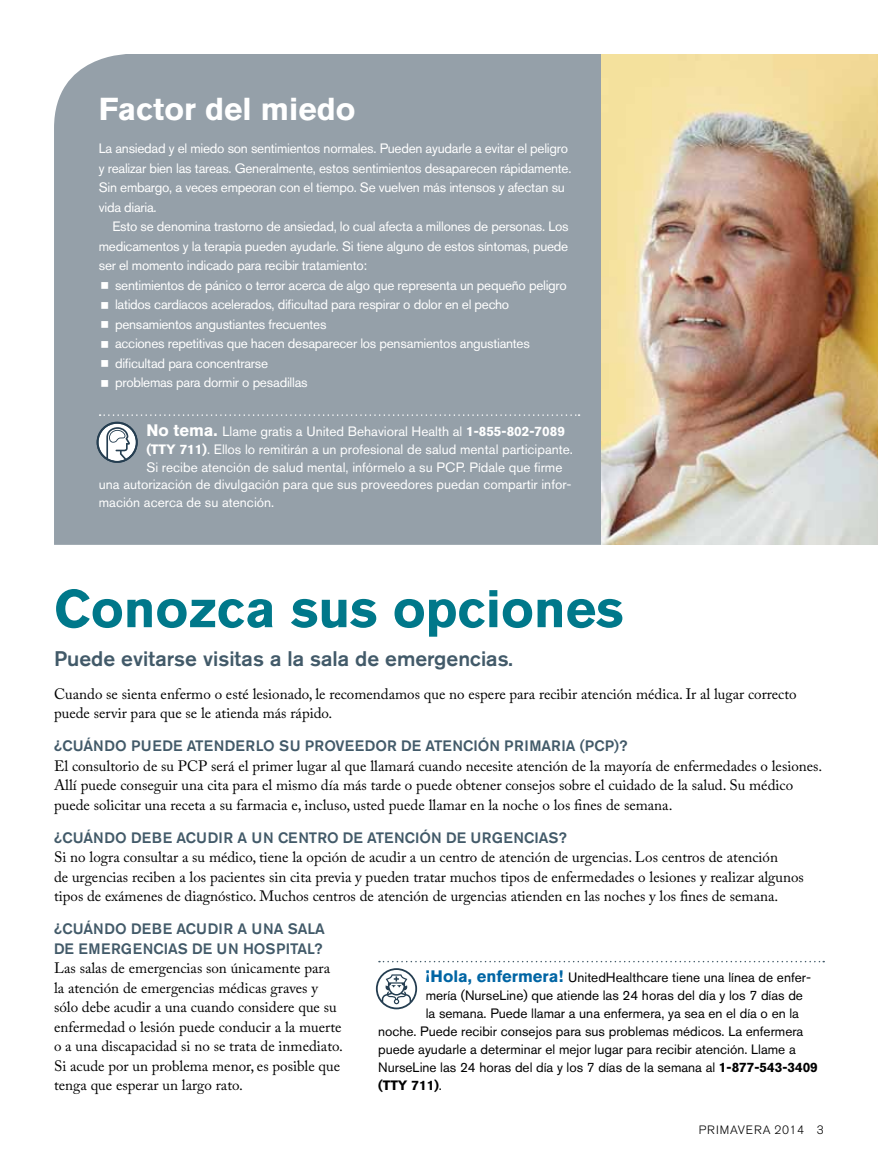
<style>
.page{position:relative;width:878px;height:1161px;background:#fff}
.page>*{position:absolute;margin:0;border:0;box-sizing:border-box;transform-origin:0 0}
.t1{font:700 52.5px "Akzidenz Grotesk BE";color:#00788a}
.t2{font:700 31.5px "Akzidenz Grotesk BE";color:#fff}
.t3{font:500 21px "Akzidenz Grotesk BE";color:#425a69}
.t4{font:15px/19.5px "Adobe Caslon Pro";color:#000}
.t5{font:500 15px "Akzidenz Grotesk BE";color:#425a69}
.t6{font:13.5px/19.5px "Akzidenz Grotesk BE";letter-spacing:-.02em;color:#fff}
.t7{font:13.5px "Akzidenz Grotesk BE";color:#000}
.t8{font:13.5px "Akzidenz Grotesk BE";color:#fff}
.t9{font:700 13.5px "Akzidenz Grotesk BE";color:#000}
.t10{font:300 12px "Akzidenz Grotesk BE";letter-spacing:.05em;color:#000}
.s1{font-weight:700;font-size:16.5px}
.s2{font-weight:700}
.s3{font-weight:700;font-size:16.5px;color:#0065a4}
.s4{font-weight:400}
</style>
<div class="page">
<div style="left:54px;top:54px;width:548px;height:491px;background:#95a0a9"></div>
<img style="left:602px;top:54px;width:276px;height:491px">
<svg style="left:379px;top:961px;width:445px;height:1px"></svg>
<svg style="left:376px;top:968px;width:41px;height:41px"></svg>
<svg style="left:100px;top:414px;width:479px;height:2px"></svg>
<svg style="left:96px;top:422px;width:42px;height:41px"></svg>
<svg style="left:101px;top:282px;width:7px;height:7px"></svg>
<svg style="left:101px;top:301px;width:7px;height:7px"></svg>
<svg style="left:101px;top:321px;width:7px;height:7px"></svg>
<svg style="left:101px;top:340px;width:7px;height:7px"></svg>
<svg style="left:101px;top:360px;width:7px;height:7px"></svg>
<svg style="left:101px;top:379px;width:7px;height:7px"></svg>
<h2 class="t2" style="left:99px;top:91px;width:258px">Factor del miedo</h2>
<p class="t6" style="left:99px;top:139px;width:474px">La ansiedad y el miedo son sentimientos normales. Pueden ayudarle a evitar el peligro y realizar bien las tareas. Generalmente, estos sentimientos desaparecen rápidamente.<br>Sin embargo, a veces empeoran con el tiempo. Se vuelven más intensos y afectan su vida diaria.</p>
<p class="t6" style="left:99px;top:217px;width:471px;text-align:justify;text-indent:14px">Esto se denomina trastorno de ansiedad, lo cual afecta a millones de personas. Los medicamentos y la terapia pueden ayudarle. Si tiene alguno de estos síntomas, puede ser el momento indicado para recibir tratamiento:</p>
<p class="t6" style="left:115px;top:275px;width:453px">sentimientos de pánico o terror acerca de algo que representa un pequeño peligro latidos cardíacos acelerados, dificultad para respirar o dolor en el pecho pensamientos angustiantes frecuentes<br>acciones repetitivas que hacen desaparecer los pensamientos angustiantes dificultad para concentrarse<br>problemas para dormir o pesadillas</p>
<p class="t8" style="left:146px;top:423px;width:420px"><span class="s1">No tema.</span> Llame gratis a United Behavioral Health al <span class="s2">1-855-802-7089</span></p>
<p class="t8" style="left:146px;top:441px;width:428px"><span class="s2">(TTY 711)</span>. Ellos lo remitirán a un profesional de salud mental participante.</p>
<p class="t8" style="left:146px;top:459px;width:417px">Si recibe atención de salud mental, infórmelo a su PCP. Pídale que firme</p>
<p class="t8" style="left:99px;top:477px;width:474px">una autorización de divulgación para que sus proveedores puedan compartir infor-</p>
<p class="t8" style="left:99px;top:495px;width:177px">mación acerca de su atención.</p>
<h1 class="t1" style="left:54px;top:579px;width:571px">Conozca sus opciones</h1>
<h3 class="t3" style="left:54px;top:646px;width:460px">Puede evitarse visitas a la sala de emergencias.</h3>
<p class="t4" style="left:54px;top:684px;width:744px">Cuando se sienta enfermo o esté lesionado, le recomendamos que no espere para recibir atención médica. Ir al lugar correcto puede servir para que se le atienda más rápido.</p>
<p class="t5" style="left:54px;top:737px;width:51px">¿CUÁNDO</p>
<p class="t5" style="left:131px;top:737px;width:32px">PUEDE</p>
<p class="t5" style="left:187px;top:737px;width:28px">ATENDERLO</p>
<p class="t5" style="left:279px;top:737px;width:37px">SU PRO</p>
<p class="t5" style="left:335px;top:737px;width:21px">VEEDOR</p>
<p class="t5" style="left:401px;top:737px;width:150px">DE ATENCIÓN PRI MARIA</p>
<p class="t5" style="left:580px;top:737px;width:49px">(PCP)?</p>
<p class="t4" style="left:54px;top:756px;width:769px">El consultorio de su PCP será el primer lugar al que llamará cuando necesite atención de la mayoría de enfermedades o lesiones.<br>Allí puede conseguir una cita para el mismo día más tarde o puede obtener consejos sobre el cuidado de la salud. Su médico puede solicitar una receta a su farmacia e, incluso, usted puede llamar en la noche o los fines de semana.</p>
<p class="t5" style="left:54px;top:828px;width:51px">¿CUÁNDO</p>
<p class="t5" style="left:131px;top:828px;width:86px">DEBE ACUDIR</p>
<p class="t5" style="left:237px;top:828px;width:256px">A UN CENTRO DE ATENCIÓN DE URGEN</p>
<p class="t5" style="left:524px;top:828px;width:44px">CIAS?</p>
<p class="t4" style="left:54px;top:847px;width:751px">Si no logra consultar a su médico, tiene la opción de acudir a un centro de atención de urgencias. Los centros de atención<br>de urgencias reciben a los pacientes sin cita previa y pueden tratar muchos tipos de enfermedades o lesiones y realizar algunos tipos de exámenes de diagnóstico. Muchos centros de atención de urgencias atienden en las noches y los fines de semana.</p>
<p class="t5" style="left:54px;top:920px;width:51px">¿CUÁNDO</p>
<p class="t5" style="left:131px;top:920px;width:86px">DEBE ACUDIR</p>
<p class="t5" style="left:237px;top:920px;width:61px">A UNA SALA</p>
<p class="t5" style="left:54px;top:939px;width:59px">DE EMERGEN</p>
<p class="t5" style="left:153px;top:939px;width:19px">CIAS</p>
<p class="t5" style="left:192px;top:939px;width:61px">DE UN HOSPI</p>
<p class="t5" style="left:290px;top:939px;width:34px">TAL ?</p>
<p class="t4" style="left:54px;top:958px;width:290px">Las salas de emergencias son únicamente para la atención de emergencias médicas graves y sólo debe acudir a una cuando considere que su enfermedad o lesión puede conducir a la muerte o a una discapacidad si no se trata de inmediato.<br>Si acude por un problema menor, es posible que tenga que esperar un largo rato.</p>
<p class="t7" style="left:426px;top:969px;width:387px"><span class="s3">¡Hola, enfermera!</span> UnitedHealthcare tiene una línea de enfer-</p>
<p class="t7" style="left:426px;top:987px;width:379px">mería (NurseLine) que atiende las 24 horas del día y los 7 días de</p>
<p class="t7" style="left:426px;top:1005px;width:375px">la semana. Puede llamar a una enfermera, ya sea en el día o en la</p>
<p class="t7" style="left:378px;top:1023px;width:426px">noche. Puede recibir consejos para sus problemas médicos. La enfermera</p>
<p class="t7" style="left:378px;top:1041px;width:419px">puede ayudarle a determinar el mejor lugar para recibir atención. Llame a</p>
<p class="t7" style="left:378px;top:1059px;width:441px">NurseLine las 24 horas del día y los 7 días de la semana al <span class="s2">1-877-543-3409</span></p>
<p class="t9" style="left:378px;top:1077px;width:65px">(TTY 711)<span class="s4">.</span></p>
<p class="t10" style="left:698px;top:1123px;width:56px">PRI MAVERA</p>
<p class="t10" style="left:774px;top:1123px;width:51px">2014 3</p>
</div>
